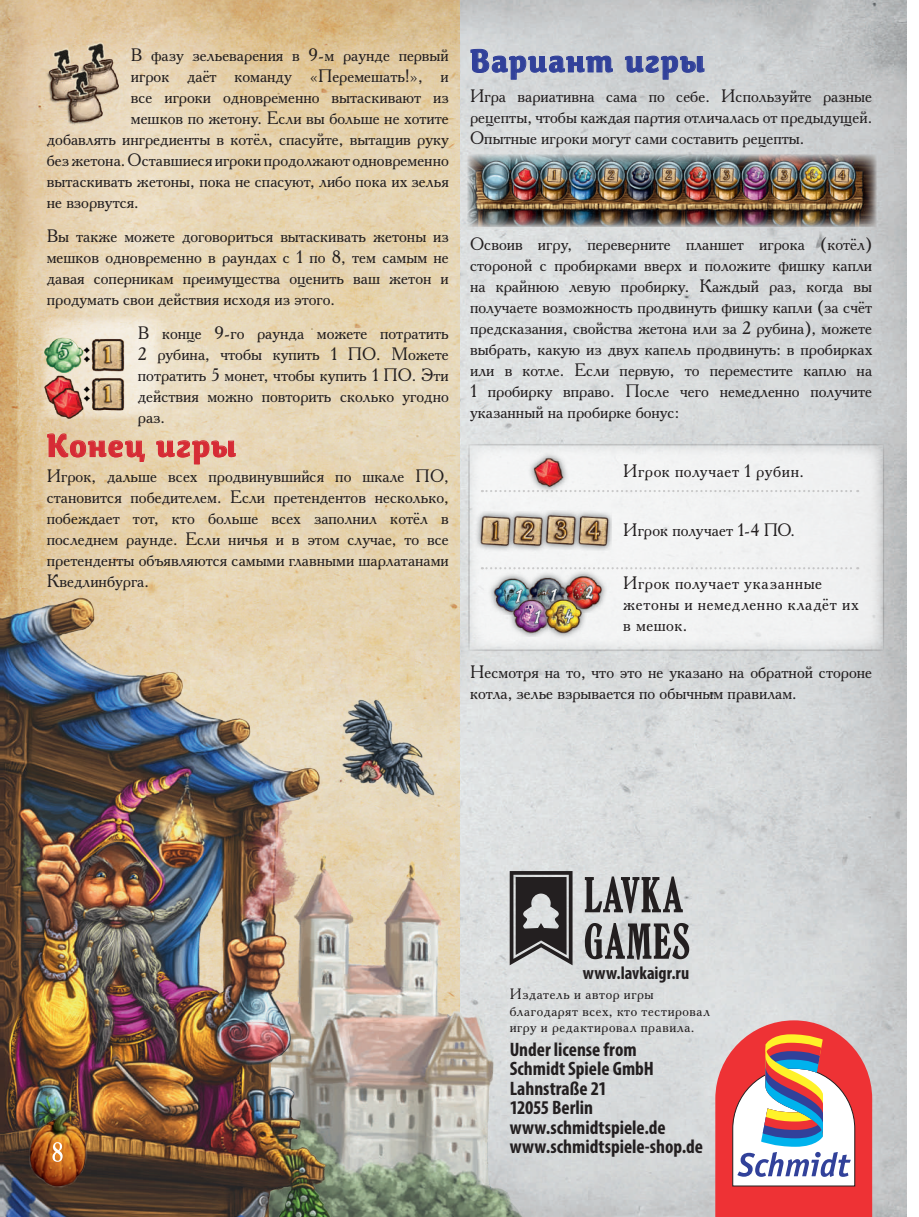
<style>
.page{position:relative;width:919px;height:1217px;background:#fff}
.page>*{position:absolute;margin:0;border:0;box-sizing:border-box;transform-origin:0 0}
.t1{font:700 33px "Calendula";letter-spacing:.035em;color:#31419a}
.t2{font:700 33px "Calendula";letter-spacing:.035em;color:#d62b35}
.t3{font:700 condensed 19.5px/19.5px "Myriad Pro";color:#231f20}
.t4{font:700 condensed 18.15px "Myriad Pro";color:#231f20}
.t5{font:18px/21px "Academy C";color:#231f20;text-align:justify}
.t6{font:18px/21px "Academy C";letter-spacing:.03em;color:#231f20}
.t7{font:18px "Academy C";letter-spacing:.025em;color:#231f20}
.t8{font:15px/16.5px "Academy C";letter-spacing:.045em;color:#231f20}
</style>
<div class="page">
<img style="left:459px;top:0;width:447px;height:1216px">
<img style="left:0;top:0;width:459px;height:841px">
<svg style="left:41px;top:316px;width:121px;height:102px;fill:#f1e8d7"></svg>
<img style="left:18px;top:327px;width:116px;height:97px">
<div style="left:469px;top:444px;width:414px;height:206px;background:#f2f2f3"></div>
<img style="left:349px;top:697px;width:86px;height:110px">
<img style="left:349px;top:841px;width:218px;height:375px">
<svg style="left:715px;top:1020px;width:157px;height:196px"></svg>
<img style="left:47px;top:43px;width:71px;height:81px">
<svg style="left:47px;top:433px;width:98px;height:29px"></svg>
<svg style="left:156px;top:440px;width:80px;height:24px"></svg>
<img style="left:530px;top:453px;width:36px;height:37px">
<img style="left:475px;top:512px;width:32px;height:38px">
<img style="left:507px;top:512px;width:33px;height:38px">
<img style="left:538px;top:511px;width:33px;height:38px">
<img style="left:571px;top:512px;width:40px;height:38px">
<svg style="left:470px;top:49px;width:143px;height:31px"></svg>
<svg style="left:624px;top:55px;width:80px;height:25px"></svg>
<img style="left:467px;top:155px;width:409px;height:71px">
<img style="left:0;top:570px;width:349px;height:646px">
<div style="left:24px;top:1103px;width:65px;height:85px;background:#231f20;opacity:.45"></div>
<img style="left:26px;top:1108px;width:63px;height:80px">
<svg style="left:52px;top:1141px;width:11px;height:20px"></svg>
<svg style="left:509px;top:870px;width:63px;height:95px"></svg>
<svg style="left:585px;top:876px;width:97px;height:36px"></svg>
<svg style="left:585px;top:922px;width:104px;height:37px"></svg>
<img style="left:490px;top:569px;width:36px;height:44px">
<img style="left:526px;top:569px;width:31px;height:28px">
<img style="left:557px;top:569px;width:49px;height:44px">
<img style="left:503px;top:597px;width:34px;height:39px">
<img style="left:537px;top:597px;width:50px;height:40px">
<svg style="left:482px;top:490px;width:376px;height:2px"></svg>
<svg style="left:482px;top:567px;width:376px;height:2px"></svg>
<p class="t5" style="left:131px;top:44px;width:319px">В фазу зельеварения в 9-м раунде первый</p>
<p class="t5" style="left:131px;top:65px;width:319px">игрок даёт команду «Перемешать!», и</p>
<p class="t5" style="left:131px;top:86px;width:319px">все игроки одновременно вытаскивают из</p>
<p class="t5" style="left:131px;top:107px;width:319px">мешков по жетону. Если вы больше не хотите</p>
<p class="t5" style="left:47px;top:128px;width:403px">добавлять ингредиенты в котёл, спасуйте, вытащив руку</p>
<p class="t5" style="left:47px;top:149px;width:403px">без жетона. Оставшиеся игроки продолжают одновременно</p>
<p class="t5" style="left:47px;top:170px;width:403px">вытаскивать жетоны, пока не спасуют, либо пока их зелья</p>
<p class="t5" style="left:47px;top:191px;width:93px">не взорвутся.</p>
<p class="t5" style="left:47px;top:225px;width:403px">Вы также можете договориться вытаскивать жетоны из мешков одновременно в раундах с 1 по 8, тем самым не давая соперникам преимущества оценить ваш жетон и продумать свои действия исходя из этого.</p>
<p class="t5" style="left:138px;top:322px;width:312px">В конце 9-го раунда можете потратить 2 рубина, чтобы купить 1 ПО. Можете потратить 5 монет, чтобы купить 1 ПО. Эти действия можно повторить сколько угодно раз.</p>
<h1 class="t2" style="left:47px;top:425px;width:191px">Конец игры</h1>
<p class="t5" style="left:47px;top:465px;width:403px">Игрок, дальше всех продвинувшийся по шкале ПО, становится победителем. Если претендентов несколько, побеждает тот, кто больше всех заполнил котёл в последнем раунде. Если ничья и в этом случае, то все претенденты объявляются самыми главными шарлатанами Кведлинбурга.</p>
<h1 class="t1" style="left:470px;top:41px;width:236px">Вариант игры</h1>
<p class="t5" style="left:470px;top:85px;width:403px">Игра вариативна сама по себе. Используйте разные рецепты, чтобы каждая партия отличалась от предыдущей.<br>Опытные игроки могут сами составить рецепты.</p>
<p class="t5" style="left:470px;top:233px;width:403px">Освоив игру, переверните планшет игрока (котёл) стороной с пробирками вверх и положите фишку капли на крайнюю левую пробирку. Каждый раз, когда вы получаете возможность продвинуть фишку капли (за счёт предсказания, свойства жетона или за 2 рубина), можете выбрать, какую из двух капель продвинуть: в пробирках или в котле. Если первую, то переместите каплю на 1 пробирку вправо. После чего немедленно получите указанный на пробирке бонус:</p>
<p class="t7" style="left:623px;top:459px;width:182px">Игрок получает 1 рубин.</p>
<p class="t5" style="left:623px;top:519px;width:173px">Игрок получает 1-4 ПО.</p>
<p class="t6" style="left:623px;top:572px;width:237px">Игрок получает указанные жетоны и немедленно кладёт их в мешок.</p>
<p class="t5" style="left:470px;top:660px;width:403px">Несмотря на то, что это не указано на обратной стороне котла, зелье взрывается по обычным правилам.</p>
<p class="t4" style="left:583px;top:961px;width:108px">www.lavkaigr.ru</p>
<p class="t8" style="left:509px;top:985px;width:202px">Издатель и автор игры благодарят всех, кто тестировал игру и редактировал правила.</p>
<p class="t3" style="left:509px;top:1038px;width:195px">Under license from<br>Schmidt Spiele GmbH<br>Lahnstraße 21<br>12055 Berlin www.schmidtspiele.de www.schmidtspiele-shop.de</p>
</div>
